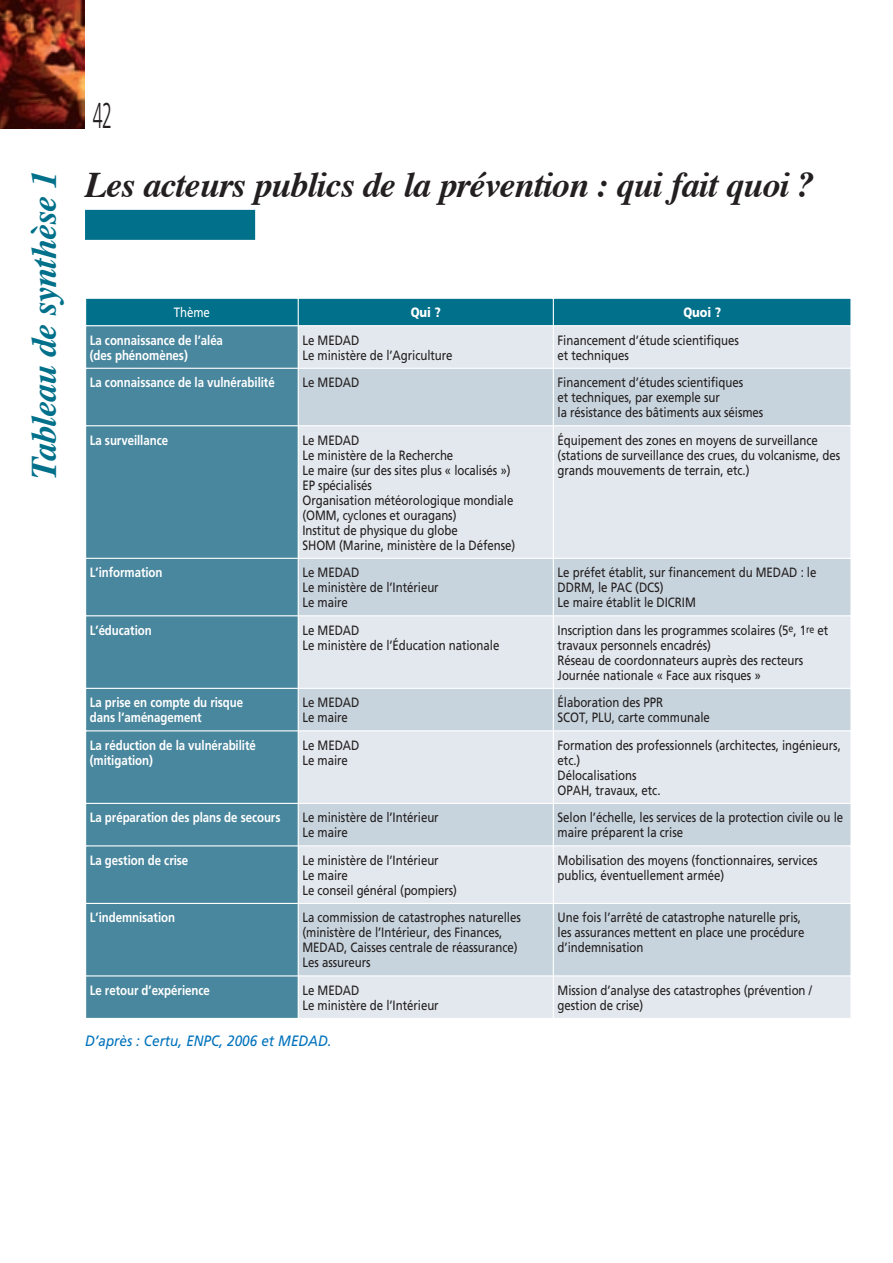
<style>
.page{position:relative;width:893px;height:1263px;background:#fff}
.page>*{position:absolute;margin:0;border:0;box-sizing:border-box;transform-origin:0 0}
.titre_1bis{font:italic 700 36px "Times";letter-spacing:-.025em;color:#231f20}
.Titre_1{font:italic 700 36px "Times";letter-spacing:-.025em;color:#01708a}
.t1{font:300 36px "Frutiger";color:#231f20;scale:.5 1}
.legendes{font:italic 15px "Frutiger";color:#0072bc;scale:.9 1}
.tabl_text{font:13.5px/15px "Frutiger";letter-spacing:-.005em;color:#231f20;scale:.85 1}
.tabl_titres{font:700 13.5px/15px "Frutiger";letter-spacing:-.005em;color:#fff;scale:.85 1}
.tabl_titres-2{font:900 13.5px "Frutiger";letter-spacing:-.005em;color:#fff;scale:.85 1}
.tabl_titres-3{font:13.5px "Frutiger";letter-spacing:-.005em;color:#fff;scale:.85 1}
.s1{font-size:10.5px}
</style>
<div class="page">
<img style="left:0;top:0;width:85px;height:129px">
<div style="left:85px;top:210px;width:170px;height:30px;background:#01708a"></div>
<div style="left:86px;top:326px;width:212px;height:692px;background:#49879e"></div>
<div style="left:299px;top:326px;width:551px;height:692px;background:#e2e8ed"></div>
<svg style="left:299px;top:369px;width:551px;height:606px;background:#d6dfe5"></svg>
<svg style="left:86px;top:298px;width:765px;height:28px;background:#107891"></svg>
<hr style="left:553px;top:326px;width:1px;height:42px;background:#fff">
<hr style="left:85px;top:368px;width:214px;height:1px;background:#fff">
<hr style="left:299px;top:368px;width:255px;height:1px;background:#fff">
<hr style="left:554px;top:368px;width:298px;height:1px;background:#fff">
<hr style="left:553px;top:369px;width:1px;height:56px;background:#fff">
<hr style="left:85px;top:425px;width:214px;height:1px;background:#fff">
<hr style="left:299px;top:425px;width:255px;height:1px;background:#fff">
<hr style="left:554px;top:425px;width:298px;height:1px;background:#fff">
<hr style="left:553px;top:426px;width:1px;height:132px;background:#fff">
<hr style="left:85px;top:558px;width:214px;height:1px;background:#fff">
<hr style="left:299px;top:558px;width:255px;height:1px;background:#fff">
<hr style="left:554px;top:558px;width:298px;height:1px;background:#fff">
<hr style="left:553px;top:559px;width:1px;height:56px;background:#fff">
<hr style="left:85px;top:615px;width:214px;height:1px;background:#fff">
<hr style="left:299px;top:615px;width:255px;height:1px;background:#fff">
<hr style="left:554px;top:615px;width:298px;height:1px;background:#fff">
<hr style="left:553px;top:616px;width:1px;height:72px;background:#fff">
<hr style="left:85px;top:688px;width:214px;height:1px;background:#fff">
<hr style="left:299px;top:688px;width:255px;height:1px;background:#fff">
<hr style="left:554px;top:688px;width:298px;height:1px;background:#fff">
<hr style="left:553px;top:689px;width:1px;height:41px;background:#fff">
<hr style="left:85px;top:730px;width:214px;height:1px;background:#fff">
<hr style="left:299px;top:730px;width:255px;height:1px;background:#fff">
<hr style="left:554px;top:730px;width:298px;height:1px;background:#fff">
<hr style="left:553px;top:731px;width:1px;height:72px;background:#fff">
<hr style="left:85px;top:803px;width:214px;height:1px;background:#fff">
<hr style="left:299px;top:803px;width:255px;height:1px;background:#fff">
<hr style="left:554px;top:803px;width:298px;height:1px;background:#fff">
<hr style="left:553px;top:804px;width:1px;height:41px;background:#fff">
<hr style="left:85px;top:845px;width:214px;height:1px;background:#fff">
<hr style="left:299px;top:845px;width:255px;height:1px;background:#fff">
<hr style="left:554px;top:845px;width:298px;height:1px;background:#fff">
<hr style="left:553px;top:846px;width:1px;height:57px;background:#fff">
<hr style="left:85px;top:903px;width:214px;height:1px;background:#fff">
<hr style="left:299px;top:903px;width:255px;height:1px;background:#fff">
<hr style="left:554px;top:903px;width:298px;height:1px;background:#fff">
<hr style="left:553px;top:904px;width:1px;height:71px;background:#fff">
<hr style="left:85px;top:975px;width:214px;height:1px;background:#fff">
<hr style="left:299px;top:975px;width:255px;height:1px;background:#fff">
<hr style="left:554px;top:975px;width:298px;height:1px;background:#fff">
<hr style="left:553px;top:976px;width:1px;height:43px;background:#fff">
<p class="Titre_1" style="left:21px;top:478px;width:310px;rotate:-90deg">Tableau de synthèse 1</p>
<h1 class="t1" style="left:93px;top:95px;width:40px">42</h1>
<p class="titre_1bis" style="left:85px;top:162px;width:731px">Les acteurs publics de la prévention : qui fait quoi ?</p>
<p class="tabl_titres-3" style="left:174px;top:305px;width:44px">Thème</p>
<p class="tabl_titres-2" style="left:411px;top:304px;width:37px">Qui ?</p>
<p class="tabl_titres-2" style="left:683px;top:304px;width:46px">Quoi ?</p>
<p class="tabl_titres" style="left:90px;top:332px;width:158px">La connaissance de l’aléa (des phénomènes)</p>
<p class="tabl_text" style="left:302px;top:332px;width:69px">Le MEDAD</p>
<p class="tabl_text" style="left:558px;top:332px;width:215px">Financement d’étude scientifiques</p>
<p class="tabl_text" style="left:558px;top:347px;width:85px">et techniques</p>
<p class="tabl_text" style="left:302px;top:347px;width:178px">Le ministère de l’Agriculture</p>
<p class="tabl_titres" style="left:90px;top:375px;width:219px">La connaissance de la vulnérabilité</p>
<p class="tabl_text" style="left:302px;top:375px;width:69px">Le MEDAD</p>
<p class="tabl_text" style="left:558px;top:375px;width:220px">Financement d’études scientifiques</p>
<p class="tabl_text" style="left:558px;top:390px;width:192px">et techniques, par exemple sur</p>
<p class="tabl_text" style="left:558px;top:405px;width:244px">la résistance des bâtiments aux séismes</p>
<p class="tabl_titres" style="left:90px;top:432px;width:94px">La surveillance</p>
<p class="tabl_text" style="left:302px;top:432px;width:69px">Le MEDAD</p>
<p class="tabl_text" style="left:302px;top:447px;width:179px">Le ministère de la Recherche</p>
<p class="tabl_text" style="left:302px;top:462px;width:246px">Le maire (sur des sites plus « localisés »)</p>
<p class="tabl_text" style="left:302px;top:477px;width:83px">EP spécialisés</p>
<p class="tabl_text" style="left:302px;top:492px;width:250px">Organisation météorologique mondiale (OMM, cyclones et ouragans)</p>
<p class="tabl_text" style="left:302px;top:522px;width:184px">Institut de physique du globe</p>
<p class="tabl_text" style="left:302px;top:537px;width:252px">SHOM (Marine, ministère de la Défense)</p>
<p class="tabl_text" style="left:558px;top:432px;width:334px">Équipement des zones en moyens de surveillance (stations de surveillance des crues, du volcanisme, des grands mouvements de terrain, etc.)</p>
<p class="tabl_titres" style="left:90px;top:565px;width:87px">L’information</p>
<p class="tabl_text" style="left:302px;top:565px;width:69px">Le MEDAD</p>
<p class="tabl_text" style="left:302px;top:580px;width:162px">Le ministère de l’Intérieur</p>
<p class="tabl_text" style="left:302px;top:595px;width:55px">Le maire</p>
<p class="tabl_text" style="left:558px;top:565px;width:306px">Le préfet établit, sur financement du MEDAD : le<br>DDRM, le PAC (DCS)</p>
<p class="tabl_text" style="left:558px;top:595px;width:164px">Le maire établit le DICRIM</p>
<p class="tabl_titres" style="left:90px;top:622px;width:74px">L’éducation</p>
<p class="tabl_text" style="left:302px;top:622px;width:69px">Le MEDAD</p>
<p class="tabl_text" style="left:302px;top:637px;width:233px">Le ministère de l’Éducation nationale</p>
<p class="tabl_text" style="left:558px;top:622px;width:320px">Inscription dans les programmes scolaires (5<sup>e</sup>, 1<span class="s1">re</span> et travaux personnels encadrés)</p>
<p class="tabl_text" style="left:558px;top:652px;width:290px">Réseau de coordonnateurs auprès des recteurs</p>
<p class="tabl_text" style="left:558px;top:667px;width:241px">Journée nationale « Face aux risques »</p>
<p class="tabl_titres" style="left:90px;top:695px;width:182px">La prise en compte du risque dans l’aménagement</p>
<p class="tabl_text" style="left:302px;top:695px;width:69px">Le MEDAD</p>
<p class="tabl_text" style="left:302px;top:710px;width:55px">Le maire</p>
<p class="tabl_text" style="left:558px;top:695px;width:126px">Élaboration des PPR</p>
<p class="tabl_text" style="left:558px;top:710px;width:181px">SCOT, PLU, carte communale</p>
<p class="tabl_titres" style="left:90px;top:737px;width:197px">La réduction de la vulnérabilité (mitigation)</p>
<p class="tabl_text" style="left:302px;top:737px;width:69px">Le MEDAD</p>
<p class="tabl_text" style="left:302px;top:752px;width:55px">Le maire</p>
<p class="tabl_text" style="left:558px;top:737px;width:335px">Formation des professionnels (architectes, ingénieurs, etc.)</p>
<p class="tabl_text" style="left:558px;top:767px;width:94px">Délocalisations</p>
<p class="tabl_text" style="left:558px;top:782px;width:123px">OPAH, travaux, etc.</p>
<p class="tabl_titres" style="left:90px;top:810px;width:226px">La préparation des plans de secours</p>
<p class="tabl_text" style="left:302px;top:810px;width:162px">Le ministère de l’Intérieur</p>
<p class="tabl_text" style="left:302px;top:825px;width:55px">Le maire</p>
<p class="tabl_text" style="left:558px;top:810px;width:337px">Selon l’échelle, les services de la protection civile ou le maire préparent la crise</p>
<p class="tabl_titres" style="left:90px;top:852px;width:117px">La gestion de crise</p>
<p class="tabl_text" style="left:302px;top:852px;width:162px">Le ministère de l’Intérieur</p>
<p class="tabl_text" style="left:302px;top:867px;width:55px">Le maire</p>
<p class="tabl_text" style="left:302px;top:882px;width:183px">Le conseil général (pompiers)</p>
<p class="tabl_text" style="left:558px;top:852px;width:307px">Mobilisation des moyens (fonctionnaires, services publics, éventuellement armée)</p>
<p class="tabl_titres" style="left:90px;top:910px;width:102px">L’indemnisation</p>
<p class="tabl_text" style="left:302px;top:910px;width:258px">La commission de catastrophes naturelles (ministère de l’Intérieur, des Finances,<br>MEDAD, Caisses centrale de réassurance)</p>
<p class="tabl_text" style="left:302px;top:955px;width:82px">Les assureurs</p>
<p class="tabl_text" style="left:558px;top:910px;width:292px">Une fois l’arrêté de catastrophe naturelle pris, les assurances mettent en place une procédure d’indemnisation</p>
<p class="tabl_titres" style="left:90px;top:983px;width:143px">Le retour d’expérience</p>
<p class="tabl_text" style="left:302px;top:983px;width:69px">Le MEDAD</p>
<p class="tabl_text" style="left:302px;top:998px;width:162px">Le ministère de l’Intérieur</p>
<p class="tabl_text" style="left:558px;top:983px;width:301px">Mission d’analyse des catastrophes (prévention / gestion de crise)</p>
<p class="legendes" style="left:85px;top:1032px;width:275px">D’après : Certu, ENPC, 2006 et MEDAD.</p>
</div>
